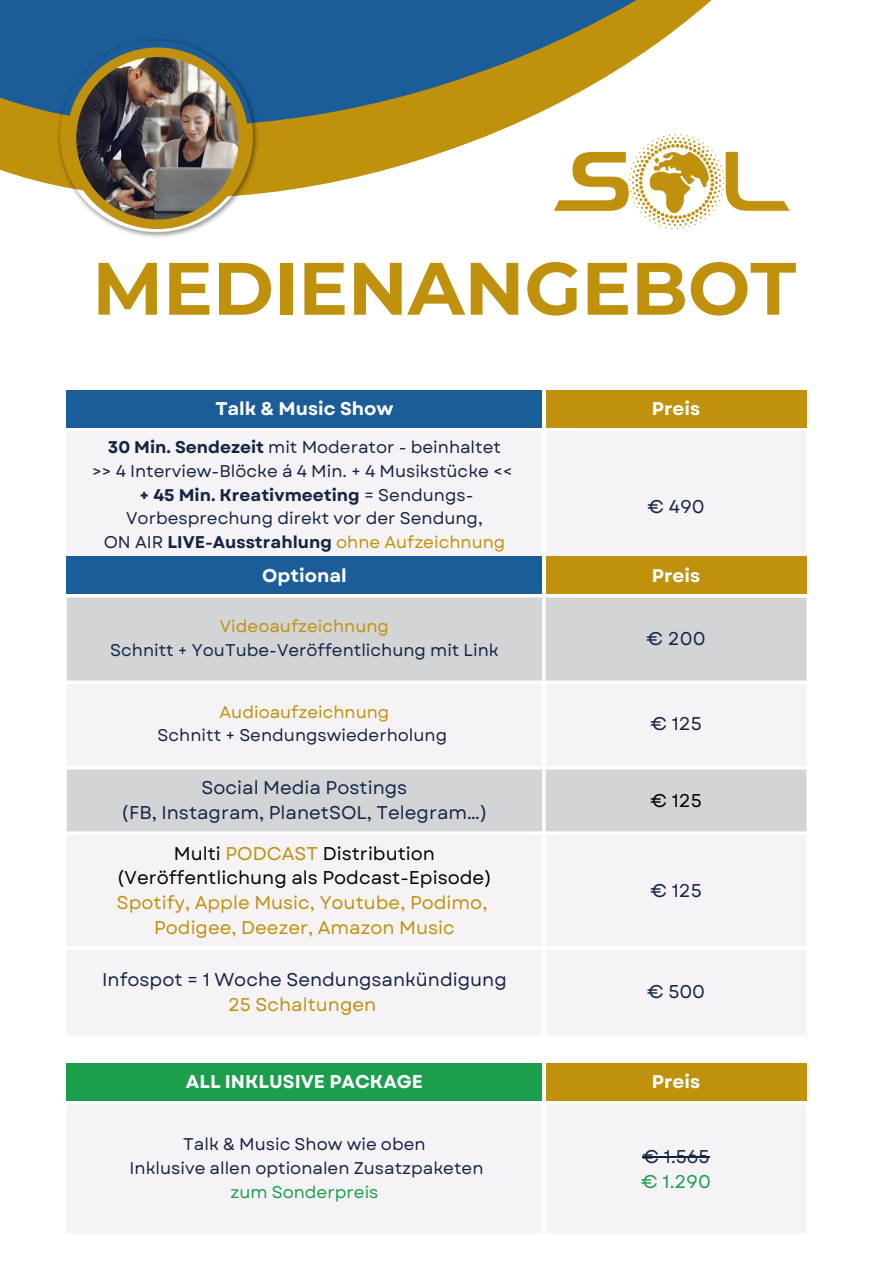
<style>
.page{position:relative;width:894px;height:1264px;background:#fff}
.page>*{position:absolute;margin:0;border:0;box-sizing:border-box;transform-origin:0 0}
.t1{font:700 73.95px "Montserrat";color:#c0910d}
.t2{font:18.45px "Garet";color:#142445}
.t3{font:18.45px "Garet";color:#c0910d}
.t4{font:18.45px "Garet";color:#000}
.t5{font:700 18.45px "Garet";color:#fff}
.t6{font:18.45px "Garet";color:#1b9f4c}
.t7{font:16.95px/23.7px "Garet";color:#142445;text-align:center}
.t8{font:700 16.95px "Garet";color:#142445}
.t9{font:16.95px "Garet";color:#c0910d}
.t10{font:16.95px "Garet";color:#1b9f4c}
.s1{font-weight:700}
.s2{font-weight:400}
.s3{font-weight:400;color:#c0910d}
.s4{color:#c0910d}
</style>
<div class="page">
<svg style="left:23px;top:177px;width:767px;height:34px"></svg>
<svg style="left:0;top:0;width:712px;height:177px"></svg>
<img style="left:56px;top:37px;width:203px;height:201px">
<div style="left:67px;top:48px;width:181px;height:181px;background:#c0910d;border-radius:50%"></div>
<img style="left:76px;top:57px;width:163px;height:162px;border-radius:50%">
<img style="left:554px;top:134px;width:235px;height:95px">
<div style="left:67px;top:390px;width:475px;height:37px;background:#1b5d98"></div>
<div style="left:545px;top:390px;width:261px;height:37px;background:#c0910d"></div>
<div style="left:67px;top:431px;width:739px;height:126px;background:#f5f3f5"></div>
<div style="left:67px;top:557px;width:475px;height:37px;background:#1b5d98"></div>
<div style="left:545px;top:557px;width:261px;height:37px;background:#c0910d"></div>
<div style="left:67px;top:597px;width:739px;height:84px;background:#d3d4d6"></div>
<svg style="left:67px;top:684px;width:739px;height:351px;fill:#f5f3f5"></svg>
<div style="left:67px;top:1063px;width:475px;height:37px;background:#1b9f4c"></div>
<div style="left:545px;top:1063px;width:261px;height:37px;background:#c0910d"></div>
<div style="left:67px;top:1105px;width:739px;height:128px;background:#f5f3f5"></div>
<hr style="left:642px;top:1156px;width:67px;height:1px;background:#142445">
<h2 class="t1" style="left:92px;top:243px;width:705px">MEDIENANGEBOT</h2>
<p class="t5" style="left:215px;top:395px;width:180px">Talk &amp; Music Show</p>
<p class="t5" style="left:651px;top:395px;width:50px">Preis</p>
<p class="t7" style="left:108px;top:435px;width:394px"><span class="s1">30 Min. Sendezeit</span> mit Moderator - beinhaltet</p>
<p class="t7" style="left:92px;top:459px;width:422px">&gt;&gt; 4 Interview-Blöcke á 4 Min. + 4 Musikstücke &lt;&lt;</p>
<p class="t7" style="left:126px;top:483px;width:358px"><span class="s1">+ 45 Min. Kreativmeeting</span> = Sendungs-<br>Vorbesprechung direkt vor der Sendung,</p>
<p class="t8" style="left:104px;top:530px;width:403px"><span class="s2">ON AIR</span> LIVE-Ausstrahlung <span class="s3">ohne Aufzeichnung</span></p>
<p class="t2" style="left:647px;top:493px;width:59px">€ 490</p>
<p class="t5" style="left:262px;top:562px;width:86px">Optional</p>
<p class="t5" style="left:651px;top:562px;width:50px">Preis</p>
<p class="t9" style="left:220px;top:614px;width:171px">Videoaufzeichnung</p>
<p class="t7" style="left:110px;top:638px;width:390px">Schnitt + YouTube-Veröffentlichung mit Link</p>
<p class="t2" style="left:646px;top:625px;width:60px">€ 200</p>
<p class="t9" style="left:219px;top:699px;width:171px">Audioaufzeichnung</p>
<p class="t7" style="left:157px;top:723px;width:291px">Schnitt + Sendungswiederholung</p>
<p class="t2" style="left:201px;top:774px;width:207px">Social Media Postings</p>
<p class="t2" style="left:121px;top:799px;width:368px">(FB, Instagram, PlanetSOL, Telegram…)</p>
<p class="t4" style="left:174px;top:839px;width:263px">Multi <span class="s4">PODCAST</span> Distribution</p>
<p class="t4" style="left:117px;top:864px;width:377px">(Veröffentlichung als Podcast-Episode)</p>
<p class="t3" style="left:117px;top:889px;width:372px">Spotify, Apple Music, Youtube, Podimo,</p>
<p class="t3" style="left:154px;top:914px;width:302px">Podigee, Deezer, Amazon Music</p>
<p class="t2" style="left:102px;top:966px;width:406px">Infospot = 1 Woche Sendungsankündigung</p>
<p class="t3" style="left:228px;top:990px;width:150px">25 Schaltungen</p>
<p class="t2" style="left:650px;top:710px;width:53px">€ 125</p>
<p class="t4" style="left:650px;top:787px;width:53px">€ 125</p>
<p class="t2" style="left:650px;top:877px;width:53px">€ 125</p>
<h2 class="t2" style="left:646px;top:978px;width:60px">€ 500</h2>
<p class="t5" style="left:186px;top:1068px;width:238px">ALL INKLUSIVE PACKAGE</p>
<p class="t5" style="left:651px;top:1068px;width:50px">Preis</p>
<p class="t7" style="left:183px;top:1132px;width:244px">Talk &amp; Music Show wie oben</p>
<p class="t7" style="left:130px;top:1156px;width:355px">Inklusive allen optionalen Zusatzpaketen</p>
<p class="t10" style="left:230px;top:1179px;width:149px">zum Sonderpreis</p>
<p class="t2" style="left:642px;top:1143px;width:69px">€ 1.565</p>
<p class="t6" style="left:641px;top:1167px;width:71px">€ 1.290</p>
</div>
